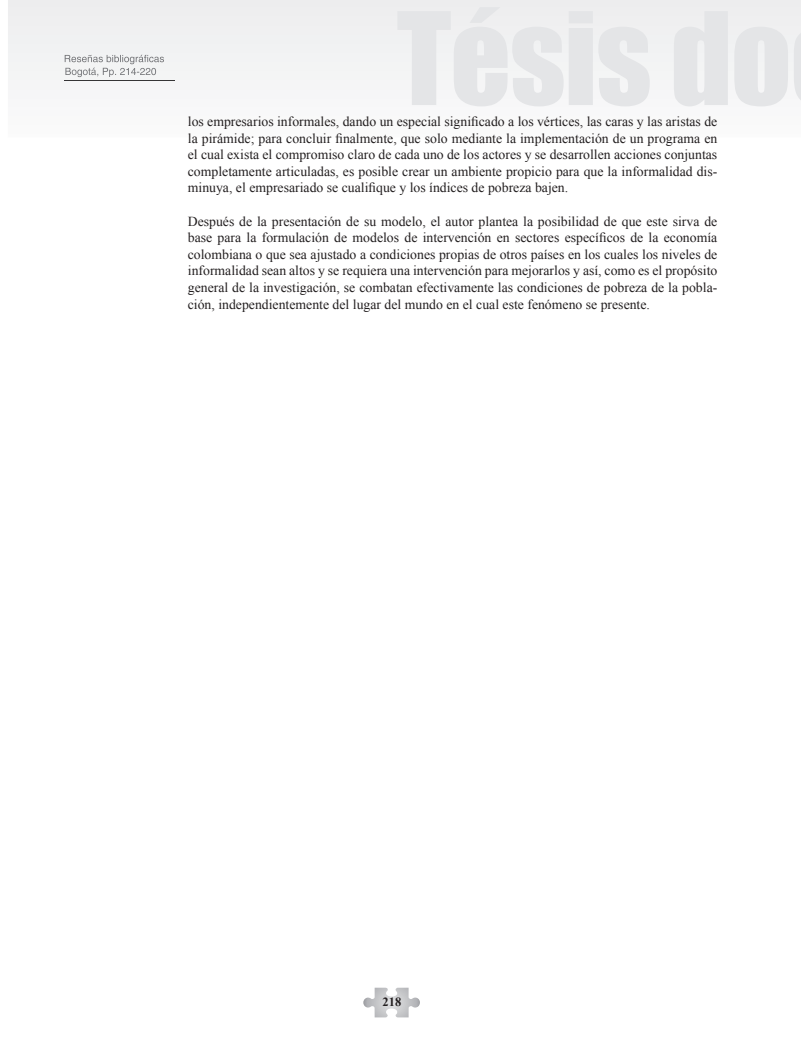
<style>
.page{position:relative;width:801px;height:1049px;background:#fff}
.page>*{position:absolute;margin:0;border:0;box-sizing:border-box;transform-origin:0 0}
.t1{font:13.75px/16.8px "Times New Roman";color:#231f20;text-align:justify}
.t2{font:700 12.5px "Times New Roman";color:#231f20}
.t3{font:10px/12.9px "Helvetica";color:#6f7073}
</style>
<div class="page">
<svg style="left:363px;top:988px;width:57px;height:29px"></svg>
<div style="left:8px;top:0;width:793px;height:107px;background:#f1f2f3"></div>
<img style="left:65px;top:80px;width:109px;height:1px">
<div style="left:65px;top:55px;width:99px;height:9px;background:#f2f3f4"></div>
<div style="left:65px;top:68px;width:91px;height:9px;background:#f4f5f5"></div>
<img style="left:397px;top:7px;width:404px;height:99px">
<p class="t3" style="left:64px;top:52px;width:102px">Reseñas bibliográficas<br>Bogotá, Pp. 214-220</p>
<p class="t1" style="left:188px;top:113px;width:531px">los empresarios informales, dando un especial significado a los vértices, las caras y las aristas de la pirámide; para concluir finalmente, que solo mediante la implementación de un programa en el cual exista el compromiso claro de cada uno de los actores y se desarrollen acciones conjuntas completamente articuladas, es posible crear un ambiente propicio para que la informalidad dis&shy;minuya, el empresariado se cualifique y los índices de pobreza bajen.</p>
<p class="t1" style="left:188px;top:212px;width:531px">Después de la presentación de su modelo, el autor plantea la posibilidad de que este sirva de base para la formulación de modelos de intervención en sectores específicos de la economía colombiana o que sea ajustado a condiciones propias de otros países en los cuales los niveles de informalidad sean altos y se requiera una intervención para mejorarlos y así, como es el propósito general de la investigación, se combatan efectivamente las condiciones de pobreza de la pobla&shy;ción, independientemente del lugar del mundo en el cual este fenómeno se presente.</p>
<p class="t2" style="left:382px;top:993px;width:20px">218</p>
</div>
